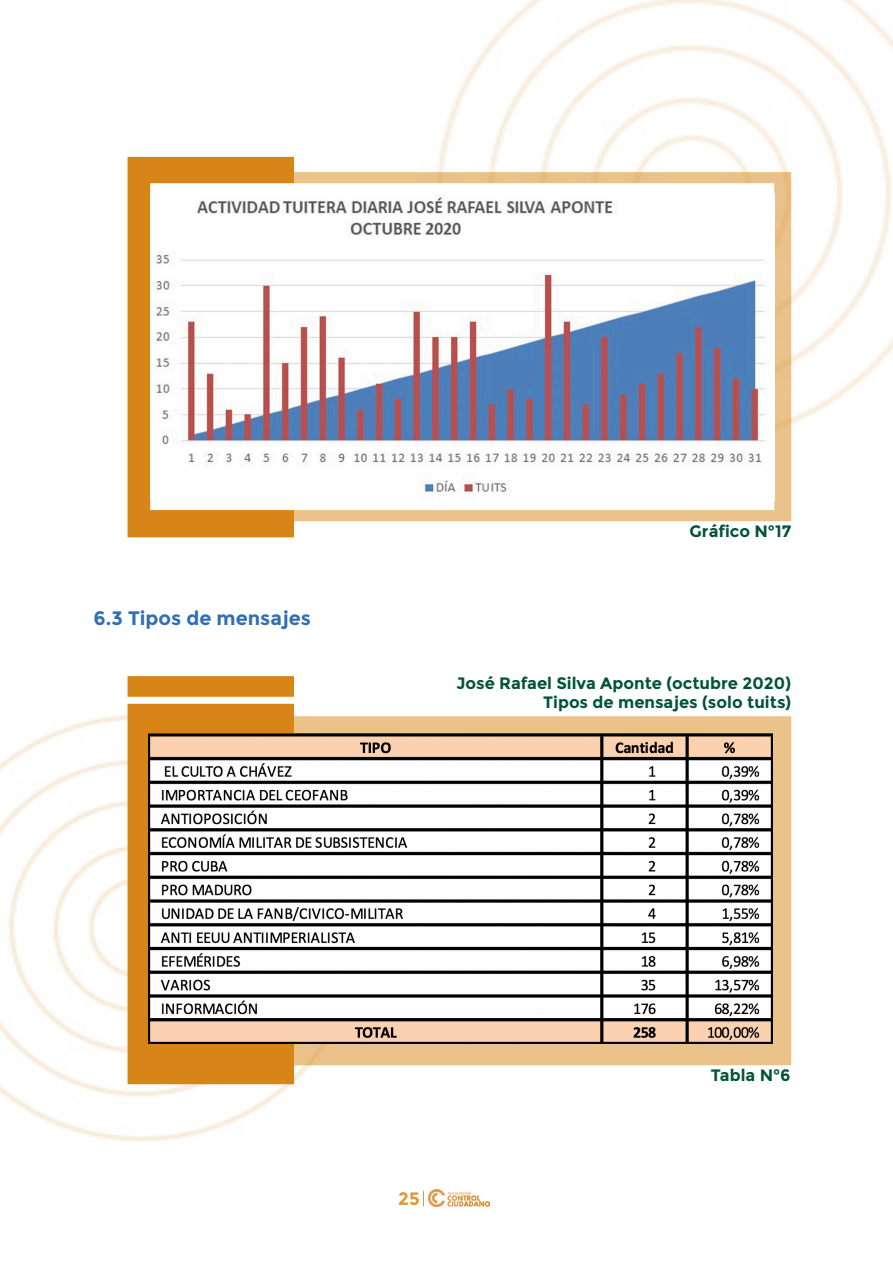
<style>
.page{position:relative;width:893px;height:1263px;background:#fff}
.page>*{position:absolute;margin:0;border:0;box-sizing:border-box;transform-origin:0 0}
.t1{font:700 19.5px "Montserrat";color:#306eb5}
.t2{font:700 18px "Montserrat";color:#d68516}
.t3{font:700 16.5px "Montserrat";color:#00533a}
</style>
<div class="page">
<img style="left:459px;top:1191px;width:30px;height:16px">
<img style="left:0;top:676px;width:459px;height:531px">
<img style="left:340px;top:1px;width:553px;height:521px">
<div style="left:148px;top:716px;width:643px;height:349px;background:#eac28a"></div>
<div style="left:128px;top:704px;width:166px;height:380px;background:#d68516"></div>
<svg style="left:294px;top:172px;width:497px;height:349px;background:#eac28b"></svg>
<div style="left:128px;top:157px;width:166px;height:380px;background:#d68516"></div>
<div style="left:150px;top:183px;width:624px;height:327px;background:#fff;border:2px solid #fff"></div>
<div style="left:128px;top:676px;width:166px;height:21px;background:#d68516;border:2px solid #d68516"></div>
<img style="left:150px;top:194px;width:624px;height:306px">
<img style="left:148px;top:733px;width:624px;height:311px">
<p class="t1" style="left:94px;top:607px;width:219px">6.3 Tipos de mensajes</p>
<p class="t3" style="left:690px;top:521px;width:103px">Gráfico N°17</p>
<p class="t3" style="left:456px;top:673px;width:336px">José Rafael Silva Aponte (octubre 2020)</p>
<p class="t3" style="left:543px;top:693px;width:249px">Tipos de mensajes (solo tuits)</p>
<p class="t2" style="left:398px;top:1188px;width:23px">25</p>
<p class="t3" style="left:711px;top:1065px;width:81px">Tabla N°6</p>
</div>
